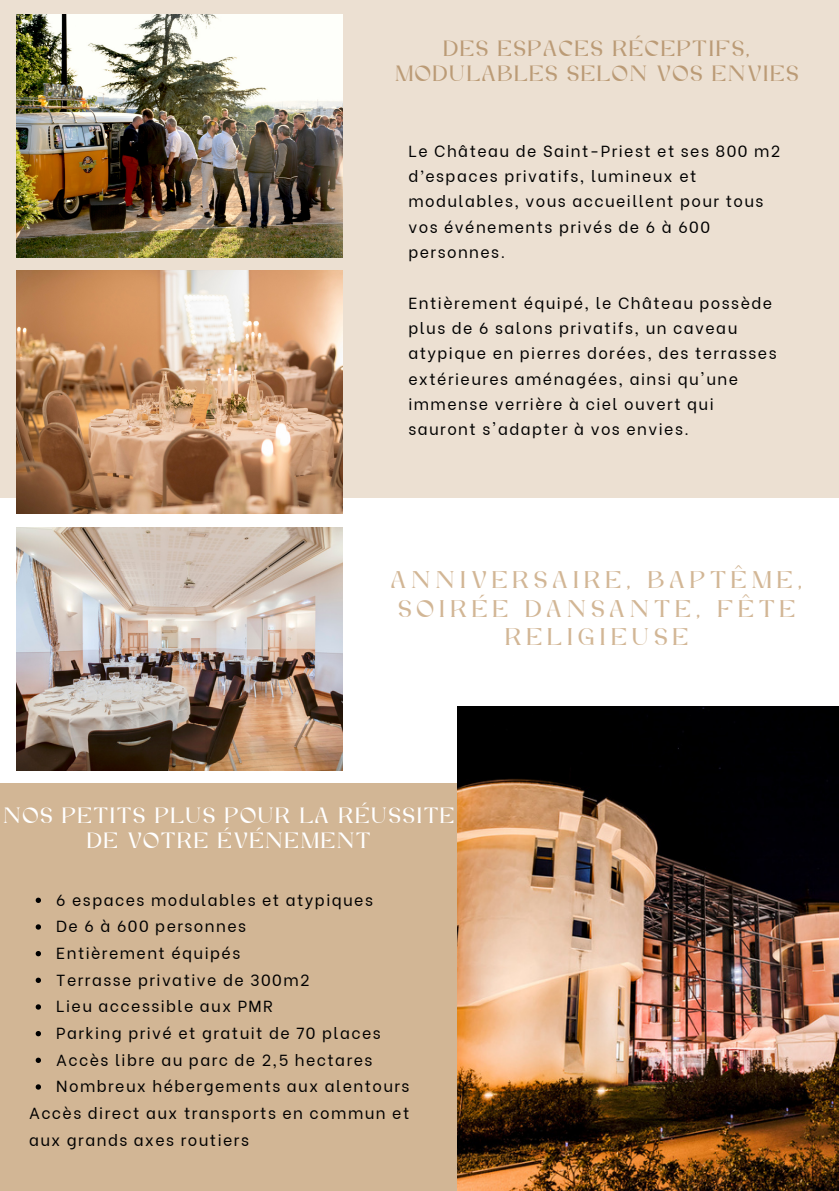
<style>
.page{position:relative;width:839px;height:1191px;background:#fff}
.page>*{position:absolute;margin:0;border:0;box-sizing:border-box;transform-origin:0 0}
.t1{font:24px/28.4px "Auten Shany";letter-spacing:.235em;color:#d2b695;text-align:center}
.t2{font:22px/25.6px "Auten Shany";letter-spacing:.1em;color:#bb9b76;text-align:center}
.t3{font:22px/25.6px "Auten Shany";letter-spacing:.1em;color:#fff;text-align:center}
.t4{font:16px/25.4px "Be Vietnam";letter-spacing:.09em;color:#000}
</style>
<div class="page">
<div style="left:0;top:783px;width:543px;height:408px;background:#d2b695"></div>
<div style="left:0;top:0;width:838px;height:497px;background:#ece0d2"></div>
<img style="left:16px;top:14px;width:326px;height:243px">
<img style="left:16px;top:271px;width:326px;height:243px">
<img style="left:16px;top:527px;width:326px;height:243px">
<img style="left:457px;top:707px;width:381px;height:484px">
<svg style="left:36px;top:898px;width:5px;height:5px"></svg>
<svg style="left:36px;top:924px;width:5px;height:6px"></svg>
<svg style="left:36px;top:951px;width:5px;height:5px"></svg>
<svg style="left:36px;top:978px;width:5px;height:5px"></svg>
<svg style="left:36px;top:1004px;width:5px;height:6px"></svg>
<svg style="left:36px;top:1031px;width:5px;height:5px"></svg>
<svg style="left:36px;top:1058px;width:5px;height:5px"></svg>
<svg style="left:36px;top:1084px;width:5px;height:6px"></svg>
<p class="t2" style="left:395px;top:38px;width:405px">DES ESPACES RÉCEPTIFS,<br>MODULABLES SELON VOS ENVIES</p>
<p class="t4" style="left:408px;top:137px;width:373px">Le Château de Saint-Priest et ses 800 m2 d’espaces privatifs, lumineux et modulables, vous accueillent pour tous vos événements privés de 6 à 600 personnes.</p>
<h1 class="t4" style="left:408px;top:289px;width:370px">Entièrement équipé, le Château possède plus de 6 salons privatifs, un caveau atypique en pierres dorées, des terrasses extérieures aménagées, ainsi qu'une immense verrière à ciel ouvert qui sauront s'adapter à vos envies.</h1>
<h1 class="t1" style="left:391px;top:568px;width:412px">ANNIVERSAIRE, BAPTÊME,<br>SOIRÉE DANSANTE, FÊTE<br>RELIGIEUSE</h1>
<h1 class="t3" style="left:3px;top:805px;width:452px">NOS PETITS PLUS POUR LA RÉUSSITE<br>DE VOTRE ÉVÉNEMENT</h1>
<p class="t4" style="left:56px;top:886px;width:318px">6 espaces modulables et atypiques</p>
<p class="t4" style="left:56px;top:912px;width:191px">De 6 à 600 personnes</p>
<p class="t4" style="left:56px;top:939px;width:185px">Entièrement équipés</p>
<p class="t4" style="left:56px;top:966px;width:255px">Terrasse privative de 300m2</p>
<p class="t4" style="left:56px;top:992px;width:218px">Lieu accessible aux PMR</p>
<p class="t4" style="left:56px;top:1019px;width:326px">Parking privé et gratuit de 70 places</p>
<p class="t4" style="left:56px;top:1046px;width:318px">Accès libre au parc de 2,5 hectares</p>
<p class="t4" style="left:56px;top:1072px;width:355px">Nombreux hébergements aux alentours</p>
<p class="t4" style="left:29px;top:1098px;width:382px;line-height:26.6px">Accès direct aux transports en commun et aux grands axes routiers</p>
</div>
